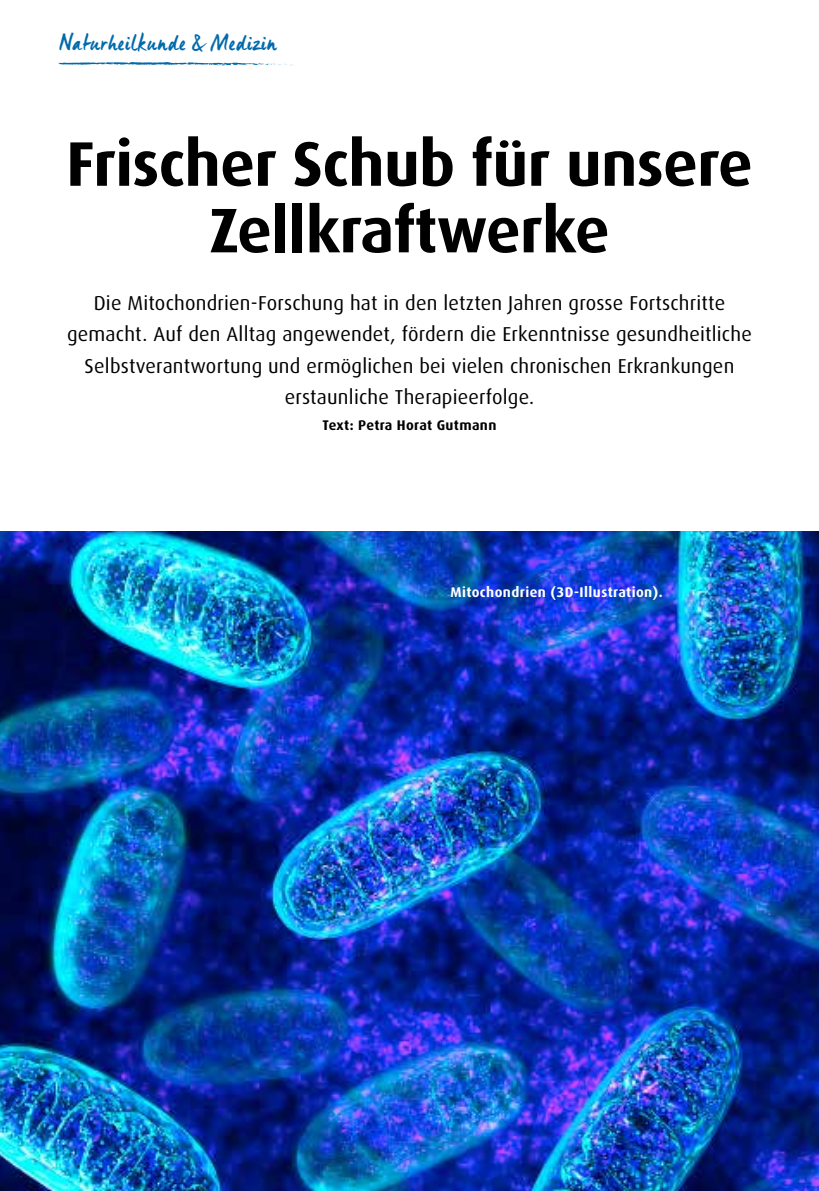
<style>
.page{position:relative;width:819px;height:1191px;background:#fff}
.page>*{position:absolute;margin:0;border:0;box-sizing:border-box;transform-origin:0 0}
.t1{font:700 63px/66.5px "Dax";letter-spacing:-.01em;color:#000;text-align:center}
.t2{font:22.75px "Manus";letter-spacing:.05em;color:#006aac}
.t3{font:20.12px/31.5px "Dax";letter-spacing:.01em;color:#000;text-align:center}
.t4{font:700 14px "Dax";letter-spacing:.03em;color:#fff}
.t5{font:700 14px "Dax";letter-spacing:.025em;color:#000}
</style>
<div class="page">
<img style="left:0;top:531px;width:819px;height:660px">
<svg style="left:57px;top:62px;width:236px;height:4px"></svg>
<p class="t2" style="left:60px;top:28px;width:218px">Naturheilkunde &amp; Medizin</p>
<h1 class="t1" style="left:66px;top:131px;width:688px">Frischer Schub für unsere<br>Zellkraftwerke</h1>
<p class="t3" style="left:67px;top:287px;width:686px">Die Mitochondrien-Forschung hat in den letzten Jahren grosse Fortschritte gemacht. Auf den Alltag angewendet, fördern die Erkenntnisse gesundheitliche Selbstverantwortung und ermöglichen bei vielen chronischen Erkrankungen erstaunliche Therapieerfolge.</p>
<p class="t5" style="left:322px;top:417px;width:175px">Text: Petra Horat Gutmann</p>
<p class="t4" style="left:450px;top:584px;width:214px">Mitochondrien (3D-Illustration).</p>
</div>
